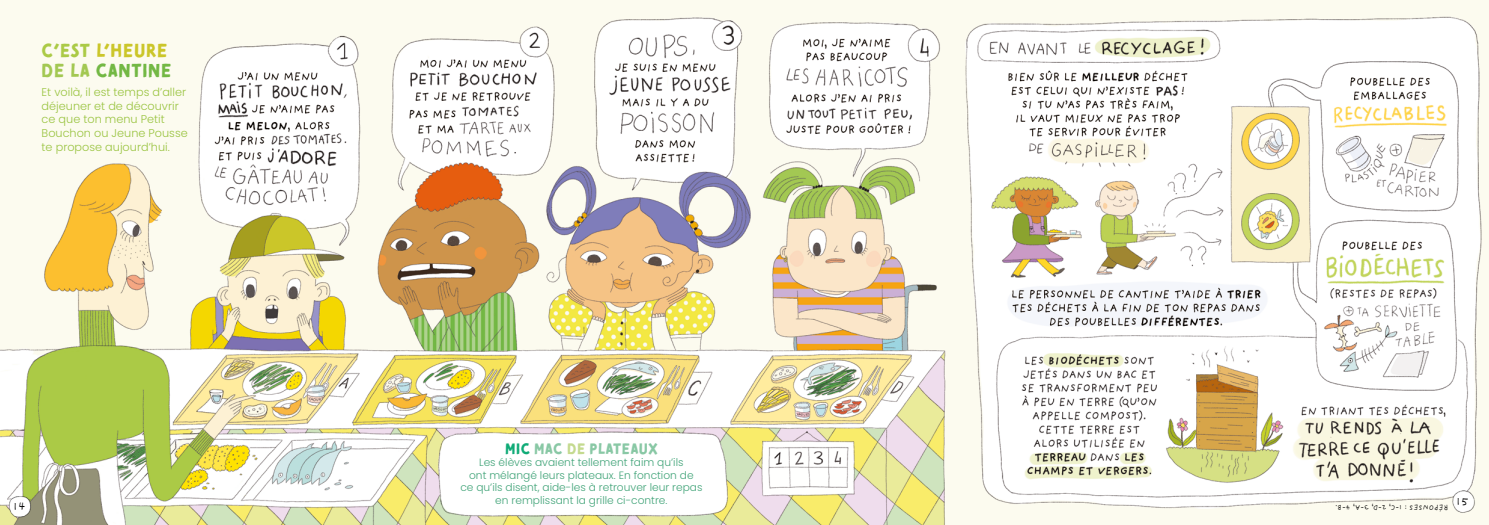
<style>
.page{position:relative;width:1489px;height:525px;background:#fff}
.page>*{position:absolute;margin:0;border:0;box-sizing:border-box;transform-origin:0 0}
.t1{font:18.75px/20px "Tomarik Brush";letter-spacing:.04em;color:#cbc62a}
.t2{font:15px "Tomarik Brush";letter-spacing:.04em;color:#89c8a5}
.t3{font:12.5px "Providence Sans Pro";color:#000}
.t4{font:300 11.25px/13.8px "Poppins";color:#9ac441}
.t5{font:300 10.62px/12.5px "Poppins";color:#42a479;text-align:center}
.t6{font:7.5px "Providence Sans Pro";letter-spacing:.01em;color:#000}
.s1{color:#abca46}
.s2{color:#a3c853}
.s3{color:#73b844}
.s4{color:#10ab77}
.s5{color:#c4da8f}
</style>
<div class="page">
<img style="left:0;top:0;width:1488px;height:524px">
<img style="left:1438px;top:473px;width:50px;height:51px">
<img style="left:0;top:479px;width:43px;height:45px">
<h1 class="t1" style="left:42px;top:38px;width:131px"><span class="s1">C’EST</span> L’HEURE<br><span class="s2">DE LA</span> <span class="s3">CANTINE</span></h1>
<p class="t4" style="left:42px;top:85px;width:148px">Et voilà, il est temps d’aller déjeuner et de découvrir ce que ton menu Petit<br>Bouchon ou Jeune Pousse te propose aujourd’hui.</p>
<p class="t3" style="left:13px;top:498px;width:15px">14</p>
<h2 class="t2" style="left:505px;top:434px;width:154px"><span class="s4">MIC</span> MAC <span class="s5">DE</span> PLATEAUX</h2>
<p class="t5" style="left:460px;top:456px;width:244px">Les élèves avaient tellement faim qu’ils<br>ont mélangé leurs plateaux. En fonction de<br>ce qu’ils disent, aide-les à retrouver leur repas en remplissant la grille ci-contre.</p>
<p class="t6" style="left:1448px;top:512px;width:114px;rotate:-180deg">RÉPONSES : 1-C, 2-D, 3-A, 4-B.</p>
<p class="t3" style="left:1455px;top:493px;width:15px">15</p>
</div>
